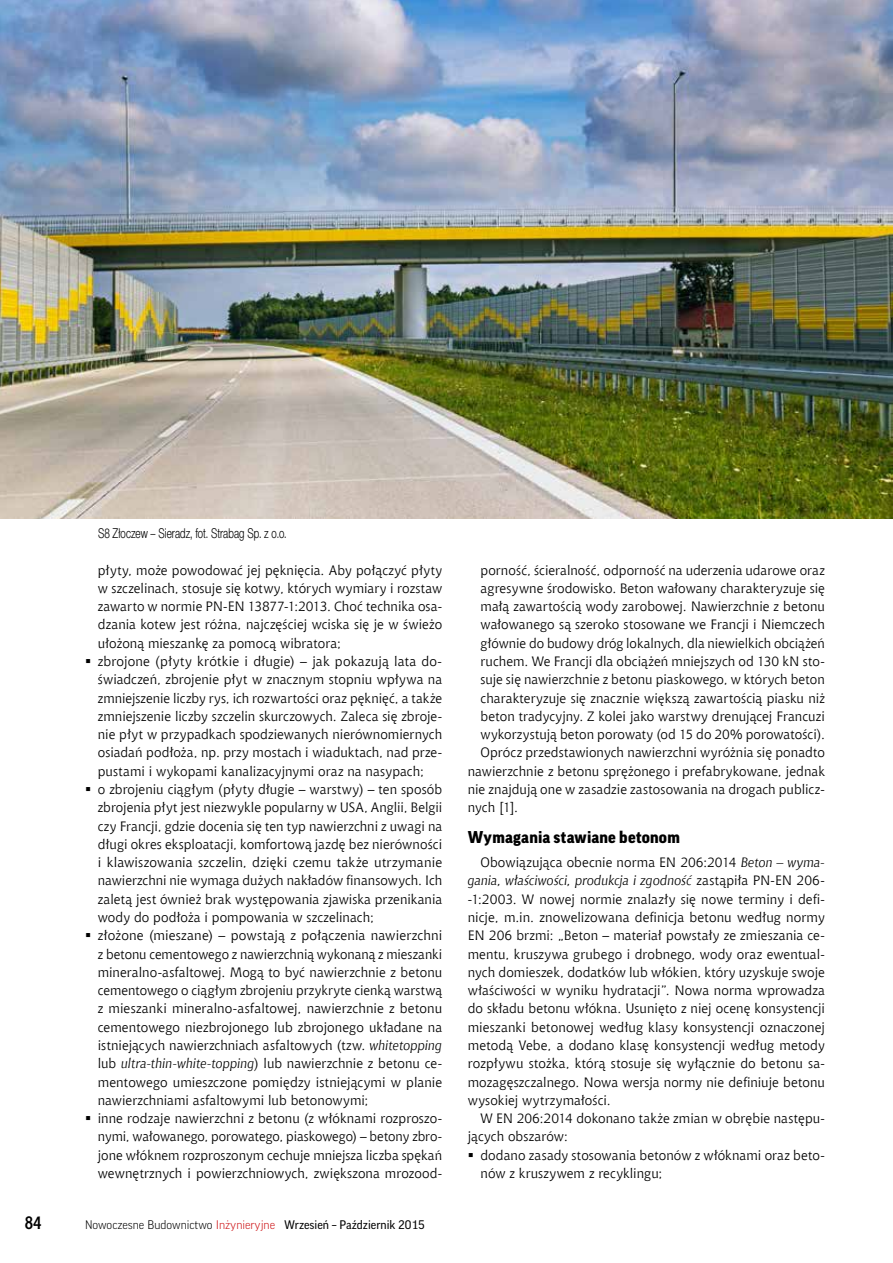
<style>
.page{position:relative;width:893px;height:1263px;background:#fff}
.page>*{position:absolute;margin:0;border:0;box-sizing:border-box;transform-origin:0 0}
.t1{font:700 18px "Aerton Cnd EFN";color:#000}
.t2{font:900 16.5px "Good Pro";letter-spacing:.015em;color:#000}
.t3{font:13.5px/18.3px "Chianti EU";letter-spacing:.005em;color:#000}
.t4{font:13.5px "Switzer Cnd EFN Light";letter-spacing:.005em;color:#000;scale:.9 1}
.t5{font:12px "Good Pro";color:#000}
.s1{font-style:italic}
.s2{font-weight:300}
.s3{font-weight:300;color:#cd1316}
</style>
<div class="page">
<img style="left:0;top:0;width:893px;height:519px">
<p class="t4" style="left:98px;top:525px;width:211px">S8 Złoczew – Sieradz, fot. Strabag Sp. z o.o.</p>
<p class="t3" style="left:98px;top:560px;width:346px">płyty, może powodować jej pęknięcia. Aby połączyć płyty w szczelinach, stosuje się kotwy, których wymiary i rozstaw zawarto w normie PN-EN 13877-1:2013. Choć technika osa&shy;dzania kotew jest różna, najczęściej wciska się je w świeżo ułożoną mieszankę za pomocą wibratora;<br>zbrojone (płyty krótkie i długie) – jak pokazują lata do&shy;świadczeń, zbrojenie płyt w znacznym stopniu wpływa na zmniejszenie liczby rys, ich rozwartości oraz pęknięć, a także zmniejszenie liczby szczelin skurczowych. Zaleca się zbroje&shy;nie płyt w przypadkach spodziewanych nierównomiernych osiadań podłoża, np. przy mostach i wiaduktach, nad prze&shy;pustami i wykopami kanalizacyjnymi oraz na nasypach;<br>o zbrojeniu ciągłym (płyty długie – warstwy) – ten sposób zbrojenia płyt jest niezwykle popularny w USA, Anglii, Belgii czy Francji, gdzie docenia się ten typ nawierzchni z uwagi na długi okres eksploatacji, komfortową jazdę bez nierówności i klawiszowania szczelin, dzięki czemu także utrzymanie nawierzchni nie wymaga dużych nakładów finansowych. Ich zaletą jest ównież brak występowania zjawiska przenikania wody do podłoża i pompowania w szczelinach;<br>złożone (mieszane) – powstają z połączenia nawierzchni z betonu cementowego z nawierzchnią wykonaną z mieszanki mineralno-asfaltowej. Mogą to być nawierzchnie z betonu cementowego o ciągłym zbrojeniu przykryte cienką warstwą z mieszanki mineralno-asfaltowej, nawierzchnie z betonu cementowego niezbrojonego lub zbrojonego układane na istniejących nawierzchniach asfaltowych (tzw. <span class="s1">whitetopping </span>lub <span class="s1">ultra-thin-white-topping</span>) lub nawierzchnie z betonu ce&shy;mentowego umieszczone pomiędzy istniejącymi w planie nawierzchniami asfaltowymi lub betonowymi;<br>inne rodzaje nawierzchni z betonu (z włóknami rozproszo&shy;nymi, wałowanego, porowatego, piaskowego) – betony zbro&shy;jone włóknem rozproszonym cechuje mniejsza liczba spękań wewnętrznych i powierzchniowych, zwiększona mrozood-</p>
<p class="t3" style="left:480px;top:560px;width:346px">porność, ścieralność, odporność na uderzenia udarowe oraz</p>
<p class="t3" style="left:480px;top:579px;width:346px">agresywne środowisko. Beton wałowany charakteryzuje się</p>
<p class="t3" style="left:480px;top:597px;width:346px">małą zawartością wody zarobowej. Nawierzchnie z betonu</p>
<p class="t3" style="left:480px;top:615px;width:346px">wałowanego są szeroko stosowane we Francji i Niemczech</p>
<p class="t3" style="left:480px;top:634px;width:346px">głównie do budowy dróg lokalnych, dla niewielkich obciążeń</p>
<p class="t3" style="left:480px;top:652px;width:346px">ruchem. We Francji dla obciążeń mniejszych od 130 kN sto-</p>
<p class="t3" style="left:480px;top:670px;width:346px">suje się nawierzchnie z betonu piaskowego, w których beton</p>
<p class="t3" style="left:480px;top:688px;width:346px">charakteryzuje się znacznie większą zawartością piasku niż</p>
<p class="t3" style="left:480px;top:707px;width:346px">beton tradycyjny. Z kolei jako warstwy drenującej Francuzi</p>
<p class="t3" style="left:480px;top:725px;width:346px">wykorzystują beton porowaty (od 15 do 20% porowatości).</p>
<p class="t3" style="left:480px;top:743px;width:346px">Oprócz przedstawionych nawierzchni wyróżnia się ponadto</p>
<p class="t3" style="left:468px;top:762px;width:359px">nawierzchnie z betonu sprężonego i prefabrykowane, jednak</p>
<p class="t3" style="left:468px;top:780px;width:359px">nie znajdują one w zasadzie zastosowania na drogach publicz-</p>
<p class="t3" style="left:468px;top:798px;width:52px">nych [1].</p>
<p class="t2" style="left:468px;top:828px;width:214px">Wymagania stawiane betonom</p>
<p class="t3" style="left:468px;top:853px;width:359px;text-align:justify;text-indent:13px">Obowiązująca obecnie norma EN 206:2014 <span class="s1">Beton – wyma&shy;gania, właściwości, produkcja i zgodność</span> zastąpiła PN-EN 206- -1:2003. W nowej normie znalazły się nowe terminy i defi&shy;nicje, m.in. znowelizowana definicja betonu według normy EN 206 brzmi: „Beton – materiał powstały ze zmieszania ce&shy;mentu, kruszywa grubego i drobnego, wody oraz ewentual&shy;nych domieszek, dodatków lub włókien, który uzyskuje swoje właściwości w wyniku hydratacji”. Nowa norma wprowadza do składu betonu włókna. Usunięto z niej ocenę konsystencji mieszanki betonowej według klasy konsystencji oznaczonej metodą Vebe, a dodano klasę konsystencji według metody rozpływu stożka, którą stosuje się wyłącznie do betonu sa&shy;mozagęszczalnego. Nowa wersja normy nie definiuje betonu wysokiej wytrzymałości.</p>
<p class="t3" style="left:468px;top:1109px;width:359px;text-indent:13px">W EN 206:2014 dokonano także zmian w obrębie następu&shy;jących obszarów:</p>
<p class="t3" style="left:480px;top:1145px;width:346px">dodano zasady stosowania betonów z włóknami oraz beto&shy;nów z kruszywem z recyklingu;</p>
<h1 class="t1" style="left:25px;top:1212px;width:18px">84</h1>
<p class="t5" style="left:85px;top:1218px;width:341px"><span class="s2">Nowoczesne Budownictwo</span> <span class="s3">Inżynieryjne</span> Wrzesień – Październik 2015</p>
</div>
